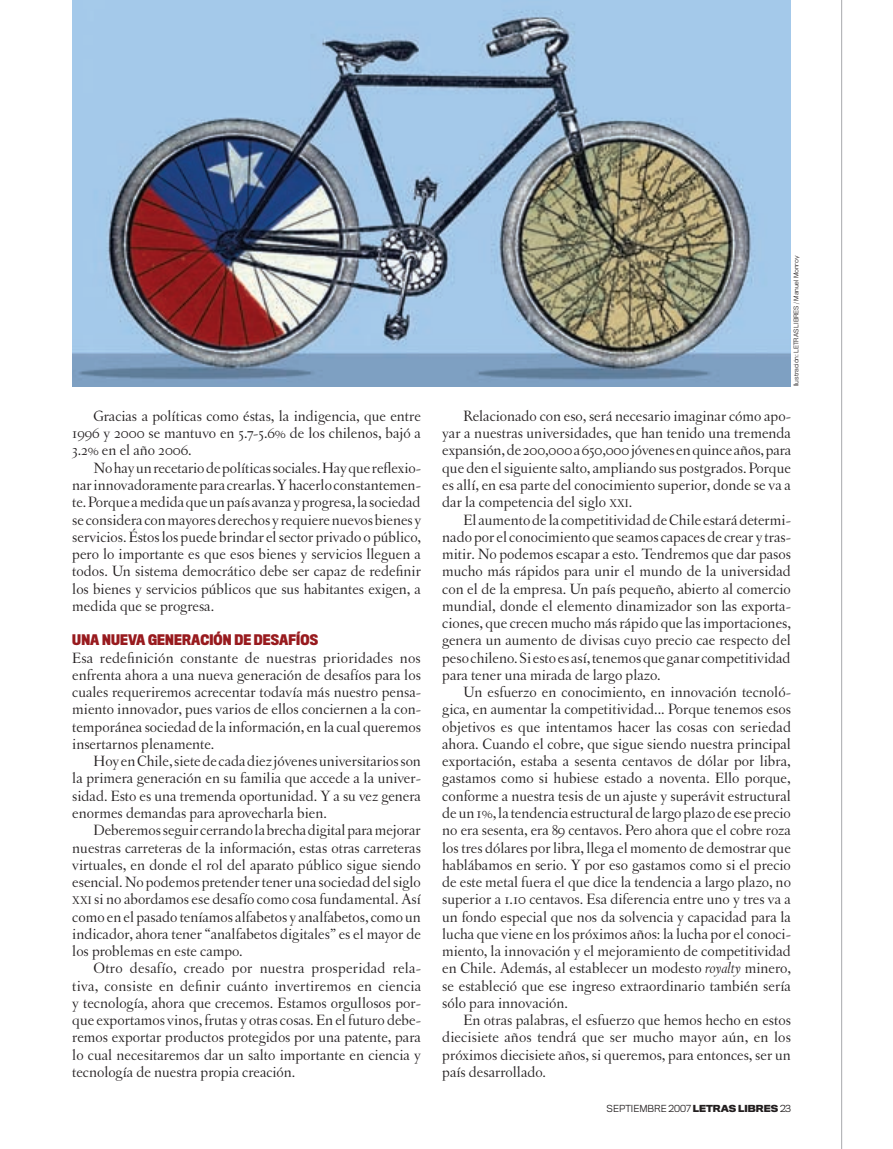
<style>
.page{position:relative;width:893px;height:1149px;background:#fff}
.page>*{position:absolute;margin:0;border:0;box-sizing:border-box;transform-origin:0 0}
.t1{font:15.75px/17.2px "Letras Oldstyle";color:#231f20;text-align:justify}
.t2{font:700 13.5px "Titling Gothic FB Cond";letter-spacing:.01em;color:#981a1e}
.t3{font:300 9px "Titling Gothic FB Normal";color:#231f20}
.t4{font:300 6px "Titling Gothic FB Normal";letter-spacing:-.01em;color:#231f20}
.s1{font-size:11.85px}
.s2{font-style:italic}
.s3{font-weight:700}
</style>
<div class="page">
<img style="left:72px;top:0;width:719px;height:386px">
<hr style="left:841px;top:0;width:1px;height:1148px;background:#a8a9ad">
<p class="t1" style="left:72px;top:407px;width:350px;text-indent:21px">Gracias a políticas como éstas, la indigencia, que entre 1996 y 2000 se mantuvo en 5.7-5.6% de los chilenos, bajó a 3.2% en el año 2006.</p>
<p class="t1" style="left:72px;top:459px;width:351px;text-indent:21px">No hay un recetario de políticas sociales. Hay que reflexio&shy;nar innovadoramente para crearlas. Y hacerlo constantemen&shy;te. Porque a medida que un país avanza y progresa, la sociedad se considera con mayores derechos y requiere nuevos bienes y servicios. Éstos los puede brindar el sector privado o público, pero lo importante es que esos bienes y servicios lleguen a todos. Un sistema democrático debe ser capaz de redefinir los bienes y servicios públicos que sus habitantes exigen, a medida que se progresa.</p>
<p class="t2" style="left:72px;top:631px;width:247px">UNA NUEVA GENERACIÓN DE DESAFÍOS</p>
<p class="t1" style="left:72px;top:648px;width:350px">Esa redefinición constante de nuestras prioridades nos enfrenta ahora a una nueva generación de desafíos para los cuales requeriremos acrecentar todavía más nuestro pensa&shy;miento innovador, pues varios de ellos conciernen a la con&shy;temporánea sociedad de la información, en la cual queremos insertarnos plenamente.</p>
<p class="t1" style="left:72px;top:752px;width:350px;text-indent:21px">Hoy en Chile, siete de cada diez jóvenes universitarios son la primera generación en su familia que accede a la univer&shy;sidad. Esto es una tremenda oportunidad. Y a su vez genera enormes demandas para aprovecharla bien.</p>
<p class="t1" style="left:72px;top:821px;width:350px;text-indent:21px">Deberemos seguir cerrando la brecha digital para mejorar nuestras carreteras de la información, estas otras carreteras virtuales, en donde el rol del aparato público sigue siendo esencial. No podemos pretender tener una sociedad del siglo <span class="s1">XXI</span> si no abordamos ese desafío como cosa fundamental. Así como en el pasado teníamos alfabetos y analfabetos, como un indicador, ahora tener “analfabetos digitales” es el mayor de los problemas en este campo.</p>
<p class="t1" style="left:72px;top:959px;width:350px;text-indent:21px">Otro desafío, creado por nuestra prosperidad rela&shy;tiva, consiste en definir cuánto invertiremos en ciencia y tecnología, ahora que crecemos. Estamos orgullosos por&shy;que exportamos vinos, frutas y otras cosas. En el futuro debe&shy;remos exportar productos protegidos por una patente, para lo cual necesitaremos dar un salto importante en ciencia y tecnología de nuestra propia creación.</p>
<p class="t4" style="left:793px;top:386px;width:132px;rotate:-90deg">I LUSTRACIÓN: LETRAS LIBRES / MANUEL MONROY</p>
<p class="t1" style="left:442px;top:407px;width:350px;text-indent:21px">Relacionado con eso, será necesario imaginar cómo apo&shy;yar a nuestras universidades, que han tenido una tremenda expansión, de 200,000 a 650,000 jóvenes en quince años, para que den el siguiente salto, ampliando sus postgrados. Porque es allí, en esa parte del conocimiento superior, donde se va a dar la competencia del siglo <span class="s1">XXI</span>.</p>
<p class="t1" style="left:442px;top:510px;width:350px;text-indent:21px">El aumento de la competitividad de Chile estará determi&shy;nado por el conocimiento que seamos capaces de crear y tras&shy;mitir. No podemos escapar a esto. Tendremos que dar pasos mucho más rápidos para unir el mundo de la universidad con el de la empresa. Un país pequeño, abierto al comercio mundial, donde el elemento dinamizador son las exporta&shy;ciones, que crecen mucho más rápido que las importaciones, genera un aumento de divisas cuyo precio cae respecto del peso chileno. Si esto es así, tenemos que ganar competitividad para tener una mirada de largo plazo.</p>
<p class="t1" style="left:442px;top:683px;width:350px;text-indent:21px">Un esfuerzo en conocimiento, en innovación tecnoló&shy;gica, en aumentar la competitividad... Porque tenemos esos objetivos es que intentamos hacer las cosas con seriedad ahora. Cuando el cobre, que sigue siendo nuestra principal exportación, estaba a sesenta centavos de dólar por libra, gastamos como si hubiese estado a noventa. Ello porque, conforme a nuestra tesis de un ajuste y superávit estructural de un 1%, la tendencia estructural de largo plazo de ese precio no era sesenta, era 89 centavos. Pero ahora que el cobre roza los tres dólares por libra, llega el momento de demostrar que hablábamos en serio. Y por eso gastamos como si el precio de este metal fuera el que dice la tendencia a largo plazo, no superior a 1.10 centavos. Esa diferencia entre uno y tres va a un fondo especial que nos da solvencia y capacidad para la lucha que viene en los próximos años: la lucha por el conoci&shy;miento, la innovación y el mejoramiento de competitividad en Chile. Además, al establecer un modesto <span class="s2">royalty</span> minero, se estableció que ese ingreso extraordinario también sería sólo para innovación.</p>
<p class="t1" style="left:442px;top:1011px;width:350px;text-indent:21px">En otras palabras, el esfuerzo que hemos hecho en estos diecisiete años tendrá que ser mucho mayor aún, en los próximos diecisiete años, si queremos, para entonces, ser un país desarrollado.</p>
<p class="t3" style="left:607px;top:1102px;width:186px">SEPTIEMBRE 2007 <span class="s3">LETRAS LIBRES</span> 23</p>
</div>
